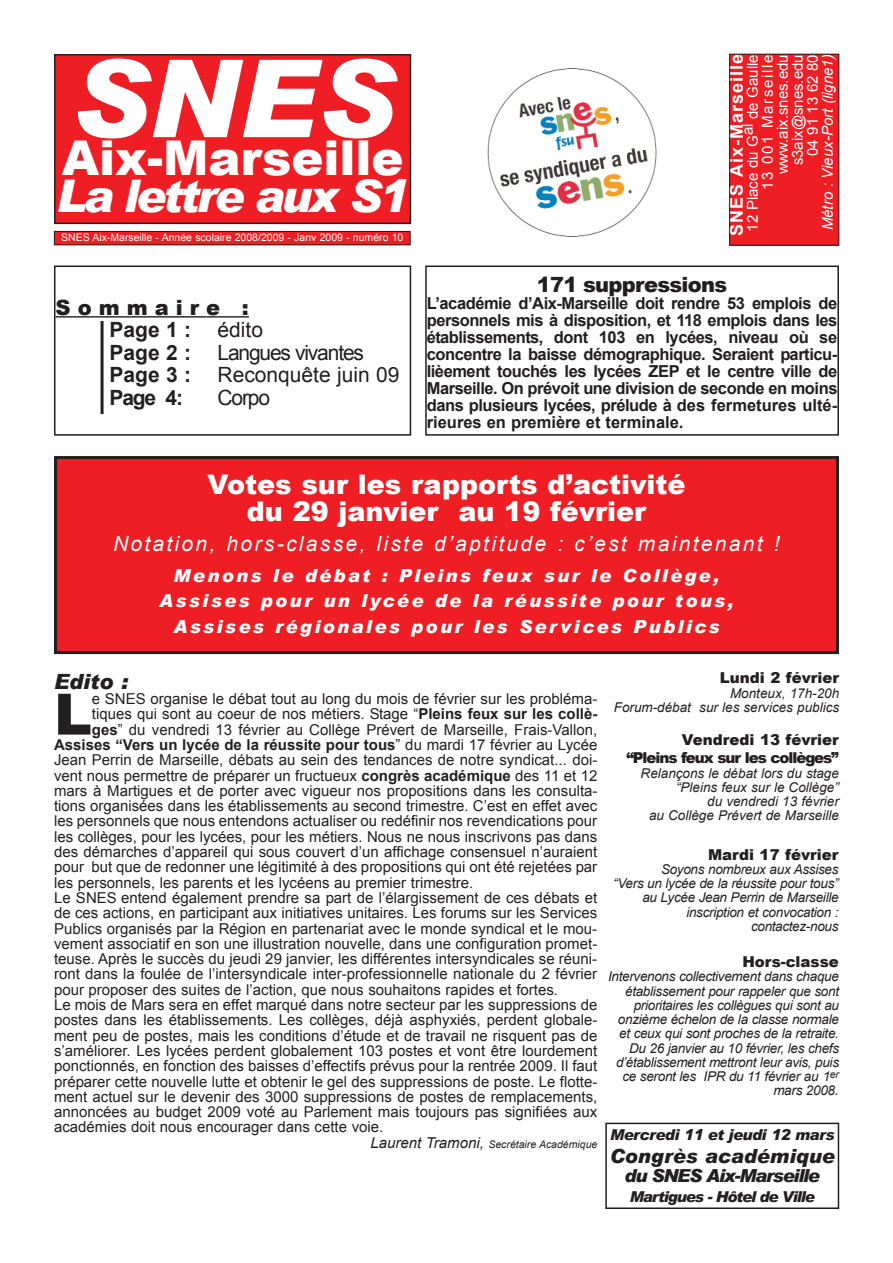
<style>
.page{position:relative;width:893px;height:1263px;background:#fff}
.page>*{position:absolute;margin:0;border:0;box-sizing:border-box;transform-origin:0 0}
.t1{font:italic 900 108px "Arial";color:#fff}
.t2{font:900 57px "Arial";color:#231f20}
.t3{font:900 48px "Arial";color:#fff}
.t4{font:italic 900 45px "Arial";letter-spacing:-.065em;color:#fff}
.t5{font:900 27px/27.8px "Arial";color:#fff;text-align:center}
.t6{font:italic 21px "Arial";letter-spacing:.11em;color:#fff}
.t7{font:700 21px "Arial";color:#231f20}
.t8{font:21px "Arial";color:#231f20}
.t9{font:21px "Arial";letter-spacing:-.055em;color:#231f20}
.t10{font:900 21px "Arial";letter-spacing:-.035em;color:#231f20}
.t11{font:21px "Arial";letter-spacing:-.03em;color:#231f20}
.t12{font:900 21px "Arial";letter-spacing:.335em;color:#231f20}
.t13{font:italic 900 21px "Arial";color:#231f20}
.t14{font:italic 900 19.5px "Arial";color:#231f20}
.t15{font:italic 900 18px/25.2px "Arial";letter-spacing:.135em;color:#fff;text-align:center}
.t16{font:italic 900 18px "Arial";letter-spacing:-.065em;color:#231f20}
.t17{font:700 18px "Arial";letter-spacing:.055em;color:#fff}
.t18{font:700 16.5px/17px "Arial";color:#231f20;text-align:justify}
.t19{font:15px "Arial";color:#231f20}
.t20{font:15px/15px "Arial";color:#fff;text-align:right}
.t21{font:700 15px "Arial";color:#231f20}
.t22{font:900 15px/18px "Arial";letter-spacing:-.065em;color:#231f20;text-align:right}
.t23{font:900 15px "Arial";color:#231f20}
.t24{font:italic 15px "Arial";color:#fff}
.t25{font:italic 900 15px "Arial";letter-spacing:-.035em;color:#231f20}
.t26{font:italic 900 15px "Arial";letter-spacing:-.065em;color:#231f20}
.t27{font:italic 13.5px/14.2px "Arial";letter-spacing:-.02em;color:#231f20;text-align:right}
.t28{font:italic 13.5px/14.2px "Arial";color:#231f20;text-align:right}
.t29{font:10.5px "Arial";color:#fff}
.t30{font:italic 10.5px "Arial";color:#231f20}
.s1{font-weight:700}
.s2{font-weight:400}
.s3{font-size:15px}
</style>
<div class="page">
<div style="left:55px;top:55px;width:355px;height:168px;background:#ee1e24"></div>
<div style="left:54px;top:54px;width:357px;height:170px;border:2px solid #231f20"></div>
<div style="left:54px;top:231px;width:356px;height:14px;background:#ee1e24"></div>
<div style="left:54px;top:231px;width:357px;height:14px;border:1px solid #231f20"></div>
<img style="left:487px;top:68px;width:170px;height:169px">
<div style="left:730px;top:54px;width:109px;height:191px;background:#ee1e24"></div>
<div style="left:729px;top:54px;width:110px;height:191px;border:1px solid #231f20"></div>
<div style="left:56px;top:457px;width:781px;height:195px;background:#ee1e24"></div>
<div style="left:54px;top:456px;width:785px;height:198px;border:3px solid #231f20"></div>
<hr style="left:56px;top:316px;width:150px;height:2px;background:#231f20">
<hr style="left:206px;top:316px;width:43px;height:2px;background:#231f20">
<div style="left:54px;top:266px;width:357px;height:170px;border:2px solid #231f20"></div>
<div style="left:425px;top:266px;width:414px;height:170px;border:2px solid #231f20"></div>
<hr style="left:101px;top:321px;width:3px;height:93px;background:#231f20">
<div style="left:605px;top:1123px;width:234px;height:86px;border:2px solid #231f20"></div>
<h1 class="t1" style="left:71px;top:18px;width:325px">SNES</h1>
<h3 class="t3" style="left:62px;top:122px;width:343px">Aix-Marseille</h3>
<h3 class="t4" style="left:56px;top:163px;width:354px">La lettre aux S1</h3>
<p class="t29" style="left:61px;top:231px;width:344px">SNES Aix-Marseille - Année scolaire 2008/2009 - Janv 2009 - numéro 10</p>
<h3 class="t12" style="left:56px;top:292px;width:195px">Sommaire :</h3>
<h3 class="t7" style="left:110px;top:318px;width:83px">Page 1 :</h3>
<h3 class="t11" style="left:218px;top:318px;width:47px">édito</h3>
<h3 class="t7" style="left:110px;top:341px;width:83px">Page 2 :</h3>
<h3 class="t9" style="left:218px;top:341px;width:148px">Langues vivantes</h3>
<h3 class="t7" style="left:110px;top:363px;width:83px">Page 3 :</h3>
<h3 class="t8" style="left:218px;top:363px;width:184px">Reconquête juin 09</h3>
<h3 class="t7" style="left:110px;top:386px;width:75px">Page 4:</h3>
<h3 class="t11" style="left:218px;top:386px;width:54px">Corpo</h3>
<p class="t17" style="left:727px;top:236px;width:183px;rotate:-90deg">SNES Aix-Marseille</p>
<p class="t20" style="left:745px;top:231px;width:179px;rotate:-90deg">12 Place du Gal de Gaulle<br>13 001 Marseille www.aix.snes.edu s3aix@snes.edu<br>04 91 13 62 80</p>
<p class="t24" style="left:819px;top:230px;width:178px;rotate:-90deg">Métro : Vieux-Port (ligne1)</p>
<h3 class="t10" style="left:537px;top:269px;width:192px">171 suppressions</h3>
<p class="t18" style="left:427px;top:295px;width:412px">L’académie d’Aix-Marseille doit rendre 53 emplois de personnels mis à disposition, et 118 emplois dans les établissements, dont 103 en lycées, niveau où se concentre la baisse démographique. Seraient particu&shy;lièement touchés les lycées ZEP et le centre ville de Marseille. On prévoit une division de seconde en moins dans plusieurs lycées, prélude à des fermetures ulté&shy;rieures en première et terminale.</p>
<h3 class="t5" style="left:207px;top:469px;width:479px">Votes sur les rapports d’activité du 29 janvier au 19 février</h3>
<h3 class="t6" style="left:113px;top:532px;width:668px">Notation, hors-classe, liste d’aptitude : c’est maintenant !</h3>
<p class="t15" style="left:159px;top:562px;width:576px">Menons le débat : Pleins feux sur le Collège,<br>Assises pour un lycée de la réussite pour tous,<br>Assises régionales pour les Services Publics</p>
<h3 class="t13" style="left:54px;top:666px;width:76px">Edito :</h3>
<h2 class="t2" style="left:54px;top:672px;width:40px">L</h2>
<p class="t19" style="left:92px;top:690px;width:507px">e SNES organise le débat tout au long du mois de février sur les probléma-</p>
<p class="t19" style="left:92px;top:706px;width:507px">tiques qui sont au coeur de nos métiers. Stage “<span class="s1">Pleins feux sur les collè-</span></p>
<p class="t19" style="left:92px;top:721px;width:507px"><span class="s1">ges</span>” du vendredi 13 février au Collège Prévert de Marseille, Frais-Vallon,</p>
<p class="t21" style="left:54px;top:736px;width:545px">Assises “Vers un lycée de la réussite pour tous<span class="s2">” du mardi 17 février au Lycée</span></p>
<p class="t19" style="left:54px;top:752px;width:545px">Jean Perrin de Marseille, débats au sein des tendances de notre syndicat... doi-</p>
<p class="t19" style="left:54px;top:767px;width:545px">vent nous permettre de préparer un fructueux <span class="s1">congrès académique</span> des 11 et 12</p>
<p class="t19" style="left:54px;top:782px;width:545px">mars à Martigues et de porter avec vigueur nos propositions dans les consulta-</p>
<p class="t19" style="left:54px;top:797px;width:545px">tions organisées dans les établissements au second trimestre. C’est en effet avec</p>
<p class="t19" style="left:54px;top:813px;width:545px">les personnels que nous entendons actualiser ou redéfinir nos revendications pour</p>
<p class="t19" style="left:54px;top:828px;width:545px">les collèges, pour les lycées, pour les métiers. Nous ne nous inscrivons pas dans</p>
<p class="t19" style="left:54px;top:843px;width:545px">des démarches d’appareil qui sous couvert d’un affichage consensuel n’auraient</p>
<p class="t19" style="left:54px;top:859px;width:545px">pour but que de redonner une légitimité à des propositions qui ont été rejetées par</p>
<p class="t19" style="left:54px;top:874px;width:421px">les personnels, les parents et les lycéens au premier trimestre.</p>
<p class="t19" style="left:54px;top:889px;width:545px">Le SNES entend également prendre sa part de l’élargissement de ces débats et</p>
<p class="t19" style="left:54px;top:905px;width:545px">de ces actions, en participant aux initiatives unitaires. Les forums sur les Services</p>
<p class="t19" style="left:54px;top:920px;width:545px">Publics organisés par la Région en partenariat avec le monde syndical et le mou-</p>
<p class="t19" style="left:54px;top:935px;width:545px">vement associatif en son une illustration nouvelle, dans une configuration promet-</p>
<p class="t19" style="left:54px;top:950px;width:545px">teuse. Après le succès du jeudi 29 janvier, les différentes intersyndicales se réuni-</p>
<p class="t19" style="left:54px;top:966px;width:545px">ront dans la foulée de l’intersyndicale inter-professionnelle nationale du 2 février</p>
<p class="t19" style="left:54px;top:981px;width:506px">pour proposer des suites de l’action, que nous souhaitons rapides et fortes.</p>
<p class="t19" style="left:54px;top:996px;width:545px">Le mois de Mars sera en effet marqué dans notre secteur par les suppressions de</p>
<p class="t19" style="left:54px;top:1012px;width:545px">postes dans les établissements. Les collèges, déjà asphyxiés, perdent globale-</p>
<p class="t19" style="left:54px;top:1027px;width:545px">ment peu de postes, mais les conditions d’étude et de travail ne risquent pas de</p>
<p class="t19" style="left:54px;top:1042px;width:545px">s’améliorer. Les lycées perdent globalement 103 postes et vont être lourdement</p>
<p class="t19" style="left:54px;top:1058px;width:545px">ponctionnés, en fonction des baisses d’effectifs prévus pour la rentrée 2009. Il faut</p>
<p class="t19" style="left:54px;top:1073px;width:545px">préparer cette nouvelle lutte et obtenir le gel des suppressions de poste. Le flotte-</p>
<p class="t19" style="left:54px;top:1088px;width:545px">ment actuel sur le devenir des 3000 suppressions de postes de remplacements,</p>
<p class="t19" style="left:54px;top:1103px;width:545px">annoncées au budget 2009 voté au Parlement mais toujours pas signifiées aux</p>
<p class="t19" style="left:54px;top:1119px;width:331px">académies doit nous encourager dans cette voie.</p>
<p class="t30" style="left:370px;top:1138px;width:228px"><span class="s3">Laurent Tramoni,</span> Secrétaire Académique</p>
<p class="t23" style="left:720px;top:667px;width:121px">Lundi 2 février</p>
<p class="t28" style="left:614px;top:686px;width:227px">Monteux, 17h-20h<br>Forum-débat sur les services publics</p>
<p class="t22" style="left:626px;top:730px;width:214px">Vendredi 13 février<br>“Pleins feux sur les collèges”</p>
<p class="t28" style="left:641px;top:766px;width:200px">Relançons le débat lors du stage “Pleins feux sur le Collège”<br>du vendredi 13 février<br>au Collège Prévert de Marseille</p>
<p class="t23" style="left:708px;top:843px;width:132px">Mardi 17 février</p>
<p class="t27" style="left:613px;top:862px;width:227px">Soyons nombreux aux Assises<br>“Vers un lycée de la réussite pour tous” au Lycée Jean Perrin de Marseille inscription et convocation : contactez-nous</p>
<p class="t23" style="left:742px;top:950px;width:98px">Hors-classe</p>
<p class="t27" style="left:608px;top:969px;width:233px">Intervenons collectivement dans chaque établissement pour rappeler que sont prioritaires les collègues qui sont au onzième échelon de la classe normale et ceux qui sont proches de la retraite.<br>Du 26 janvier au 10 février, les chefs d’établissement mettront leur avis, puis ce seront les IPR du 11 février au 1<sup>er </sup>mars 2008<span class="s3">.</span></p>
<p class="t25" style="left:610px;top:1123px;width:226px">Mercredi 11 et jeudi 12 mars</p>
<h3 class="t14" style="left:610px;top:1141px;width:227px">Congrès académique</h3>
<p class="t16" style="left:625px;top:1162px;width:197px">du SNES Aix-Marseille</p>
<p class="t26" style="left:630px;top:1185px;width:187px">Martigues - Hôtel de Ville</p>
</div>
